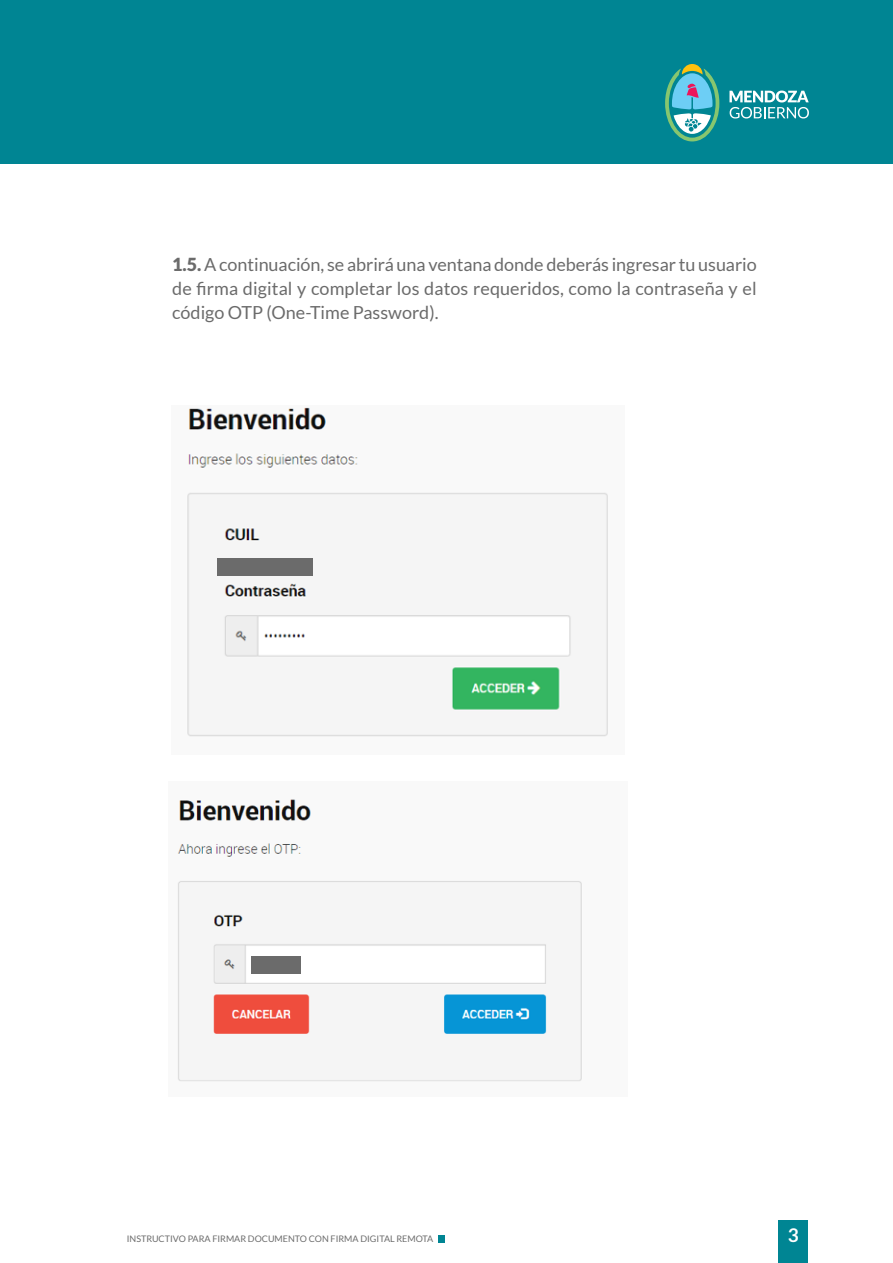
<style>
.page{position:relative;width:893px;height:1263px;background:#fff}
.page>*{position:absolute;margin:0;border:0;box-sizing:border-box;transform-origin:0 0}
.t1{font:700 18.9px "Lato";color:#fff}
.t2{font:18px/24px "Lato";letter-spacing:.005em;color:#6b6b6b;text-align:justify}
.t3{font:9px "Lato";color:#6b6b6b}
.s1{font-weight:900}
</style>
<div class="page">
<div style="left:778px;top:1220px;width:30px;height:43px;background:#008593"></div>
<div style="left:0;top:0;width:893px;height:164px;background:#008593"></div>
<svg style="left:665px;top:64px;width:54px;height:77px"></svg>
<svg style="left:729px;top:91px;width:80px;height:27px"></svg>
<div style="left:438px;top:1235px;width:7px;height:7px;background:#008593"></div>
<img style="left:187px;top:407px;width:421px;height:330px">
<div style="left:217px;top:558px;width:96px;height:18px;background:#6b6b6b"></div>
<img style="left:177px;top:799px;width:405px;height:283px">
<div style="left:252px;top:956px;width:49px;height:18px;background:#6b6b6b"></div>
<p class="t2" style="left:172px;top:252px;width:586px"><span class="s1">1.5.</span> A continuación, se abrirá una ventana donde deberás ingresar tu usuario de firma digital y completar los datos requeridos, como la contraseña y el código OTP (One-Time Password).</p>
<p class="t3" style="left:127px;top:1234px;width:308px">INSTRUCTIVO PARA FIRMAR DOCUMENTO CON FIRMA DIGITAL REMOTA</p>
<p class="t1" style="left:788px;top:1224px;width:12px">3</p>
</div>
